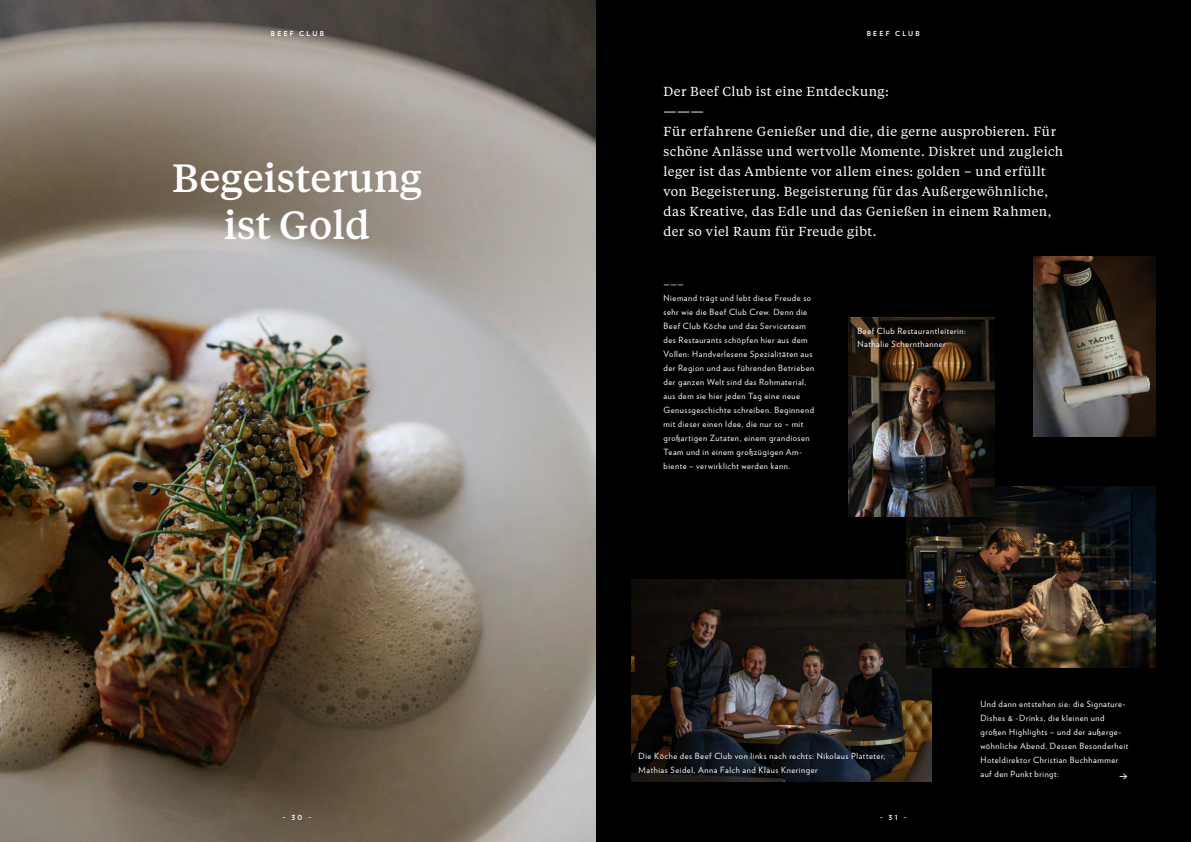
<style>
.page{position:relative;width:1191px;height:842px;background:#fff}
.page>*{position:absolute;margin:0;border:0;box-sizing:border-box;transform-origin:0 0}
.t1{font:500 39.3px/47.1px "Tiempos Text";color:#fff;text-align:center}
.t2{font:13px/20px "Tiempos Text";letter-spacing:.025em;color:#fff}
.t3{font:12px "Verlag";color:#fff}
.t4{font:8.5px/14px "Verlag";letter-spacing:.065em;color:#fff}
.t5{font:700 6.9px "Verlag";letter-spacing:.32em;color:#fff}
</style>
<div class="page">
<div style="left:595px;top:0;width:596px;height:842px;background:#000"></div>
<img style="left:0;top:0;width:595px;height:842px">
<img style="left:1034px;top:256px;width:121px;height:180px">
<img style="left:631px;top:580px;width:300px;height:202px">
<img style="left:906px;top:487px;width:249px;height:181px">
<img style="left:848px;top:318px;width:146px;height:199px">
<p class="t5" style="left:271px;top:28px;width:55px">BEEF CLUB</p>
<p class="t5" style="left:866px;top:28px;width:55px">BEEF CLUB</p>
<h1 class="t1" style="left:172px;top:153px;width:251px">Begeisterung ist Gold</h1>
<p class="t2" style="left:663px;top:81px;width:401px">Der Beef Club ist eine Entdeckung:<br>———<br>Für erfahrene Genießer und die, die gerne ausprobieren. Für schöne Anlässe und wertvolle Momente. Diskret und zugleich leger ist das Ambiente vor allem eines: golden – und erfüllt von Begeisterung. Begeisterung für das Außergewöhnliche, das Kreative, das Edle und das Genießen in einem Rahmen, der so viel Raum für Freude gibt.</p>
<p class="t4" style="left:663px;top:276px;width:152px">———<br>Niemand trägt und lebt diese Freude so sehr wie die Beef Club Crew. Denn die Beef Club Köche und das Serviceteam des Restaurants schöpfen hier aus dem Vollen: Handverlesene Spezialitäten aus der Region und aus führenden Betrieben der ganzen Welt sind das Rohmaterial, aus dem sie hier jeden Tag eine neue Genussgeschichte schreiben. Beginnend mit dieser einen Idee, die nur so – mit großartigen Zutaten, einem grandiosen Team und in einem großzügigen Am&shy;biente – verwirklicht werden kann.</p>
<p class="t4" style="left:857px;top:324px;width:110px;line-height:13px">Beef Club Restaurantleiterin:<br>Nathalie Schernthanner</p>
<p class="t4" style="left:638px;top:748px;width:248px">Die Köche des Beef Club von links nach rechts: Nikolaus Platteter,<br>Mathias Seidel, Anna Falch and Klaus Kneringer</p>
<p class="t4" style="left:980px;top:697px;width:149px">Und dann entstehen sie: die Signature-Dishes &amp; -Drinks, die kleinen und großen Highlights – und der außerge&shy;wöhnliche Abend. Dessen Besonderheit Hoteldirektor Christian Buchhammer auf den Punkt bringt:</p>
<h3 class="t3" style="left:1119px;top:767px;width:10px">→</h3>
<p class="t5" style="left:283px;top:812px;width:30px">– 3 0 –</p>
<p class="t5" style="left:879px;top:812px;width:29px">– 3 1 –</p>
</div>
